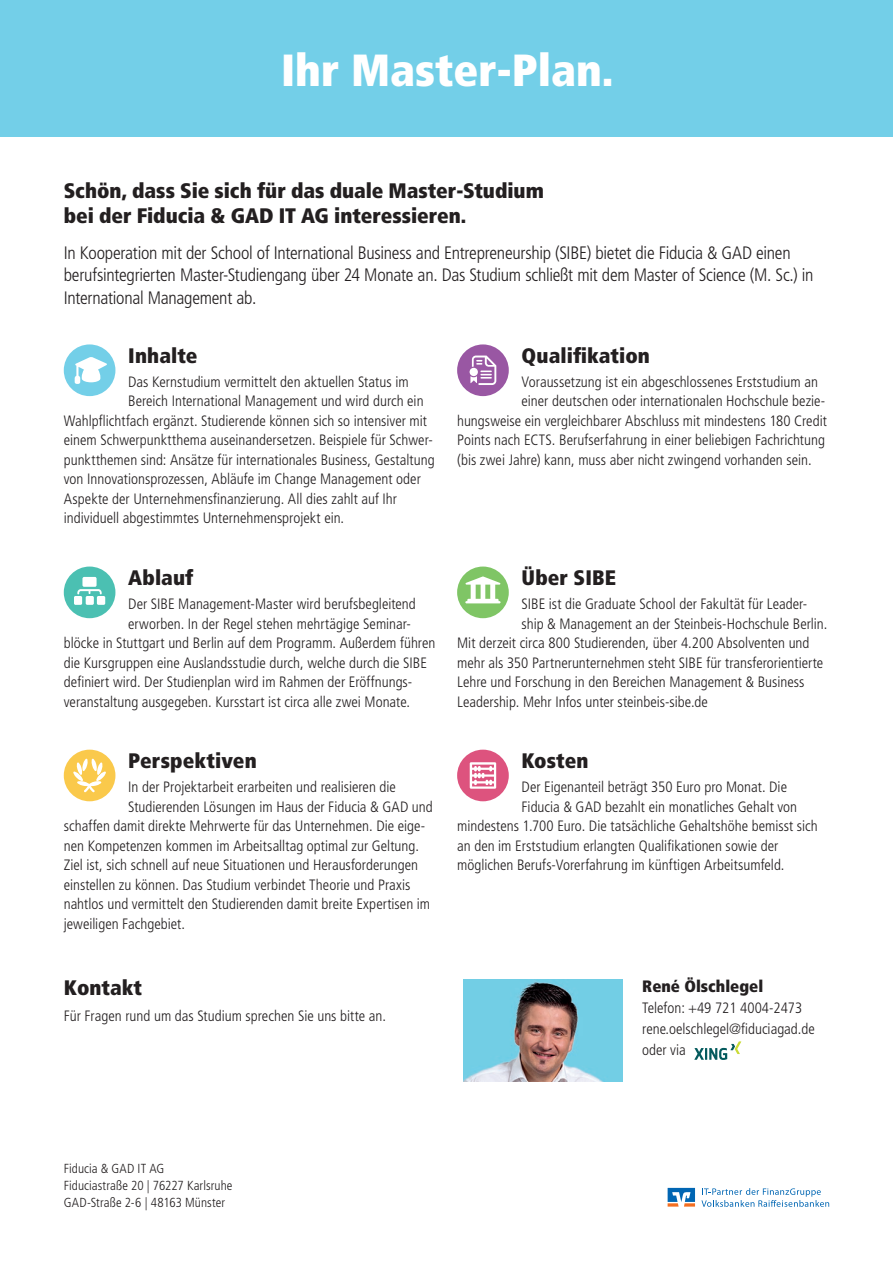
<style>
.page{position:relative;width:893px;height:1263px;background:#fff}
.page>*{position:absolute;margin:0;border:0;box-sizing:border-box;transform-origin:0 0}
.t1{font:900 condensed 45px "Frutiger LT Std";color:#fff}
.t2{font:900 condensed 21px/25.5px "Frutiger LT Std";color:#231f20}
.t3{font:300 condensed 18px/22.5px "Frutiger LT Std";letter-spacing:-.015em;color:#231f20}
.t4{font:900 condensed 16.5px "Frutiger LT Std";color:#231f20}
.t5{font:300 condensed 15px/21px "Frutiger LT Std";color:#231f20}
.t6{font:300 condensed 13.2px/17px "Frutiger LT Std";letter-spacing:.005em;color:#231f20}
</style>
<div class="page">
<svg style="left:668px;top:1188px;width:27px;height:18px"></svg>
<svg style="left:701px;top:1188px;width:128px;height:19px"></svg>
<div style="left:457px;top:566px;width:52px;height:52px;background:#7fc565;border-radius:50%"></div>
<svg style="left:465px;top:576px;width:36px;height:27px"></svg>
<img style="left:463px;top:980px;width:159px;height:102px">
<svg style="left:694px;top:1041px;width:47px;height:19px"></svg>
<div style="left:0;top:0;width:893px;height:136px;background:#73cfe8"></div>
<div style="left:64px;top:344px;width:51px;height:52px;background:#73cfe8;border-radius:50%"></div>
<svg style="left:75px;top:357px;width:32px;height:27px"></svg>
<div style="left:457px;top:344px;width:52px;height:52px;background:#9957a3;border-radius:50%"></div>
<svg style="left:470px;top:356px;width:26px;height:29px"></svg>
<div style="left:64px;top:566px;width:51px;height:52px;background:#4bc0b2;border-radius:50%"></div>
<div style="left:82px;top:577px;width:15px;height:10px;background:#fff;border-radius:2px"></div>
<svg style="left:77px;top:589px;width:25px;height:5px"></svg>
<div style="left:97px;top:596px;width:8px;height:9px;background:#fff;border-radius:2px"></div>
<div style="left:74px;top:596px;width:8px;height:9px;background:#fff;border-radius:2px"></div>
<div style="left:86px;top:596px;width:8px;height:9px;background:#fff;border-radius:2px"></div>
<div style="left:64px;top:750px;width:51px;height:51px;background:#fac94b;border-radius:50%"></div>
<svg style="left:73px;top:759px;width:33px;height:33px"></svg>
<div style="left:457px;top:750px;width:52px;height:51px;background:#dd537e;border-radius:50%"></div>
<svg style="left:470px;top:762px;width:26px;height:27px"></svg>
<h1 class="t1" style="left:281px;top:43px;width:334px">Ihr Master-Plan.</h1>
<h2 class="t2" style="left:64px;top:178px;width:482px">Schön, dass Sie sich für das duale Master-Studium bei der Fiducia &amp; GAD IT AG interessieren.</h2>
<p class="t3" style="left:64px;top:241px;width:751px">In Kooperation mit der School of International Business and Entrepreneurship (SIBE) bietet die Fiducia &amp; GAD einen berufsintegrierten Master-Studiengang über 24 Monate an. Das Studium schließt mit dem Master of Science (M. Sc.) in<br>International Management ab.</p>
<h2 class="t2" style="left:128px;top:343px;width:71px">Inhalte</h2>
<p class="t5" style="left:128px;top:371px;width:282px">Das Kernstudium vermittelt den aktuellen Status im</p>
<p class="t5" style="left:128px;top:391px;width:297px">Bereich International Management und wird durch ein</p>
<p class="t5" style="left:64px;top:410px;width:365px">Wahlpflichtfach ergänzt. Studierende können sich so intensiver mit</p>
<p class="t5" style="left:64px;top:430px;width:370px">einem Schwerpunktthema auseinandersetzen. Beispiele für Schwer-</p>
<p class="t5" style="left:64px;top:449px;width:372px">punktthemen sind: Ansätze für internationales Business, Gestaltung</p>
<p class="t5" style="left:64px;top:469px;width:359px">von Innovationsprozessen, Abläufe im Change Management oder</p>
<p class="t5" style="left:64px;top:488px;width:335px">Aspekte der Unternehmensfinanzierung. All dies zahlt auf Ihr</p>
<p class="t5" style="left:64px;top:508px;width:282px">individuell abgestimmtes Unternehmensprojekt ein.</p>
<h2 class="t2" style="left:128px;top:565px;width:67px">Ablauf</h2>
<p class="t5" style="left:128px;top:594px;width:289px">Der SIBE Management-Master wird berufsbegleitend</p>
<p class="t5" style="left:128px;top:613px;width:283px">erworben. In der Regel stehen mehrtägige Seminar-</p>
<p class="t5" style="left:64px;top:633px;width:373px">blöcke in Stuttgart und Berlin auf dem Programm. Außerdem führen</p>
<p class="t5" style="left:64px;top:652px;width:365px">die Kursgruppen eine Auslandsstudie durch, welche durch die SIBE</p>
<p class="t5" style="left:64px;top:672px;width:349px">definiert wird. Der Studienplan wird im Rahmen der Eröffnungs-</p>
<p class="t5" style="left:64px;top:691px;width:348px">veranstaltung ausgegeben. Kursstart ist circa alle zwei Monate.</p>
<h2 class="t2" style="left:128px;top:748px;width:130px">Perspektiven</h2>
<p class="t5" style="left:128px;top:777px;width:269px">In der Projektarbeit erarbeiten und realisieren die</p>
<p class="t5" style="left:128px;top:796px;width:306px">Studierenden Lösungen im Haus der Fiducia &amp; GAD und</p>
<p class="t5" style="left:64px;top:816px;width:363px">schaffen damit direkte Mehrwerte für das Unternehmen. Die eige-</p>
<p class="t5" style="left:64px;top:835px;width:357px">nen Kompetenzen kommen im Arbeitsalltag optimal zur Geltung.</p>
<p class="t5" style="left:64px;top:855px;width:356px">Ziel ist, sich schnell auf neue Situationen und Herausforderungen</p>
<p class="t5" style="left:64px;top:874px;width:348px">einstellen zu können. Das Studium verbindet Theorie und Praxis</p>
<p class="t5" style="left:64px;top:894px;width:368px">nahtlos und vermittelt den Studierenden damit breite Expertisen im</p>
<p class="t5" style="left:64px;top:913px;width:123px">jeweiligen Fachgebiet.</p>
<h2 class="t2" style="left:64px;top:975px;width:80px">Kontakt</h2>
<p class="t5" style="left:64px;top:1005px;width:324px">Für Fragen rund um das Studium sprechen Sie uns bitte an.</p>
<h2 class="t2" style="left:522px;top:343px;width:130px">Qualifikation</h2>
<p class="t5" style="left:522px;top:371px;width:298px">Voraussetzung ist ein abgeschlossenes Erststudium an</p>
<p class="t5" style="left:522px;top:391px;width:305px">einer deutschen oder internationalen Hochschule bezie-</p>
<p class="t5" style="left:457px;top:410px;width:371px">hungsweise ein vergleichbarer Abschluss mit mindestens 180 Credit</p>
<p class="t5" style="left:457px;top:430px;width:369px">Points nach ECTS. Berufserfahrung in einer beliebigen Fachrichtung</p>
<p class="t5" style="left:457px;top:449px;width:356px">(bis zwei Jahre) kann, muss aber nicht zwingend vorhanden sein.</p>
<h2 class="t2" style="left:522px;top:565px;width:96px">Über SIBE</h2>
<p class="t5" style="left:522px;top:594px;width:287px">SIBE ist die Graduate School der Fakultät für Leader-</p>
<p class="t5" style="left:522px;top:613px;width:307px">ship &amp; Management an der Steinbeis-Hochschule Berlin.</p>
<p class="t5" style="left:457px;top:633px;width:354px">Mit derzeit circa 800 Studierenden, über 4.200 Absolventen und</p>
<p class="t5" style="left:457px;top:652px;width:368px">mehr als 350 Partnerunternehmen steht SIBE für transferorientierte</p>
<p class="t5" style="left:457px;top:672px;width:349px">Lehre und Forschung in den Bereichen Management &amp; Business</p>
<p class="t5" style="left:457px;top:691px;width:252px">Leadership. Mehr Infos unter steinbeis-sibe.de</p>
<h2 class="t2" style="left:522px;top:748px;width:68px">Kosten</h2>
<p class="t5" style="left:522px;top:777px;width:267px">Der Eigenanteil beträgt 350 Euro pro Monat. Die</p>
<p class="t5" style="left:522px;top:796px;width:277px">Fiducia &amp; GAD bezahlt ein monatliches Gehalt von</p>
<p class="t5" style="left:457px;top:816px;width:362px">mindestens 1.700 Euro. Die tatsächliche Gehaltshöhe bemisst sich</p>
<p class="t5" style="left:457px;top:835px;width:323px">an den im Erststudium erlangten Qualifikationen sowie der</p>
<p class="t5" style="left:457px;top:855px;width:329px">möglichen Berufs-Vorerfahrung im künftigen Arbeitsumfeld.</p>
<p class="t4" style="left:642px;top:976px;width:122px">René Ölschlegel</p>
<p class="t5" style="left:642px;top:997px;width:174px">Telefon: +49 721 4004-2473 rene.oelschlegel@fiduciagad.de oder via</p>
<p class="t6" style="left:64px;top:1160px;width:170px">Fiducia &amp; GAD IT AG<br>Fiduciastraße 20 | 76227 Karlsruhe<br>GAD-Straße 2-6 | 48163 Münster</p>
</div>
